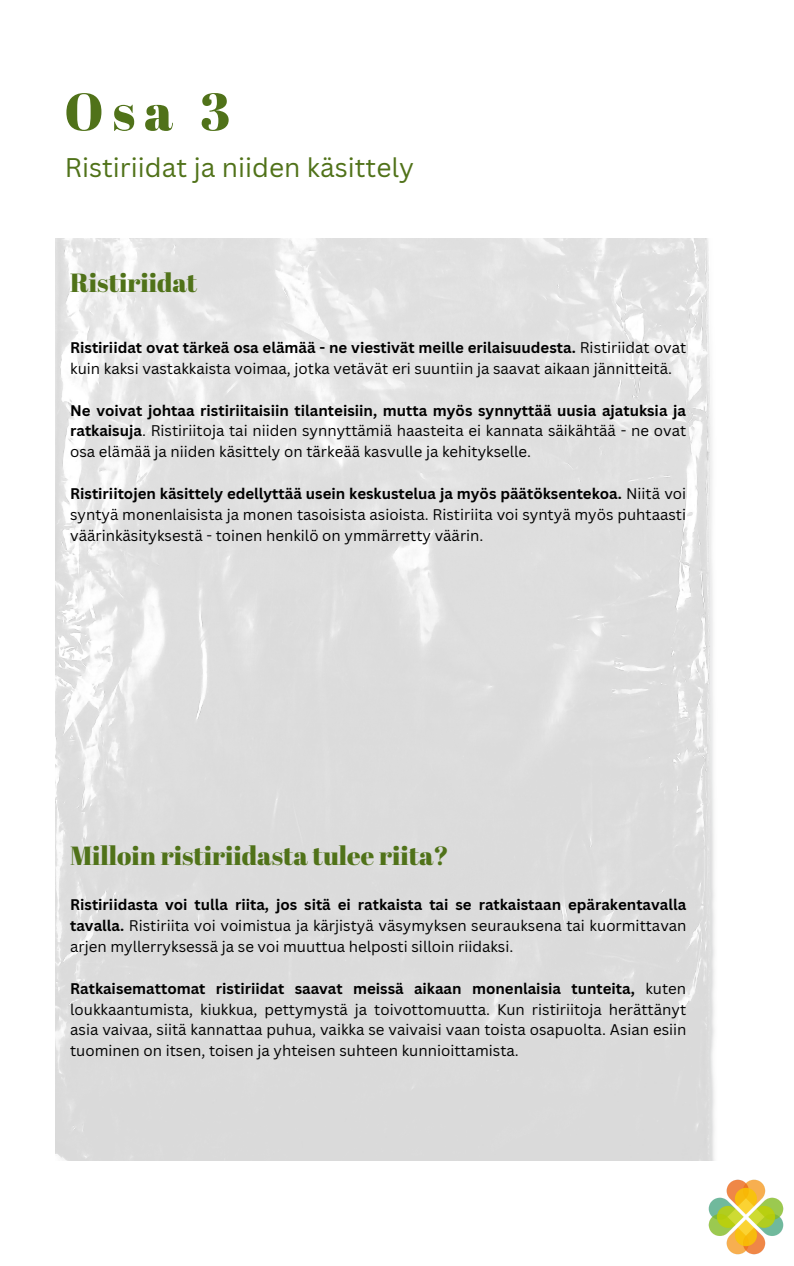
<style>
.page{position:relative;width:794px;height:1266px;background:#fff}
.page>*{position:absolute;margin:0;border:0;box-sizing:border-box;transform-origin:0 0}
.t1{font:52.5px "Abril Fatface";color:#507219}
.t2{font:26.25px "Abril Fatface";color:#507219}
.t3{font:26.25px "Canva Sans";color:#507219}
.t4{font:15px/20.9px "Canva Sans";color:#000;text-align:justify}
.s1{font-weight:700}
</style>
<div class="page">
<img style="left:708px;top:1179px;width:75px;height:76px">
<img style="left:55px;top:238px;width:660px;height:922px">
<p class="t1" style="left:64px;top:75px;width:167px">Osa 3</p>
<p class="t3" style="left:65px;top:149px;width:351px">Ristiriidat ja niiden käsittely</p>
<p class="t2" style="left:70px;top:264px;width:128px">Ristiriidat</p>
<p class="t4" style="left:70px;top:337px;width:617px"><span class="s1">Ristiriidat ovat tärkeä osa elämää - ne viestivät meille erilaisuudesta.</span> Ristiriidat ovat kuin kaksi vastakkaista voimaa, jotka vetävät eri suuntiin ja saavat aikaan jännitteitä.</p>
<p class="t4" style="left:70px;top:399px;width:617px"><span class="s1">Ne voivat johtaa ristiriitaisiin tilanteisiin, mutta myös synnyttää uusia ajatuksia ja ratkaisuja</span>. Ristiriitoja tai niiden synnyttämiä haasteita ei kannata säikähtää - ne ovat osa elämää ja niiden käsittely on tärkeää kasvulle ja kehitykselle.</p>
<p class="t4" style="left:70px;top:483px;width:617px"><span class="s1">Ristiriitojen käsittely edellyttää usein keskustelua ja myös päätöksentekoa.</span> Niitä voi syntyä monenlaisista ja monen tasoisista asioista. Ristiriita voi syntyä myös puhtaasti väärinkäsityksestä - toinen henkilö on ymmärretty väärin.</p>
<p class="t2" style="left:70px;top:837px;width:380px">Milloin ristiriidasta tulee riita?</p>
<p class="t4" style="left:70px;top:894px;width:617px"><span class="s1">Ristiriidasta voi tulla riita, jos sitä ei ratkaista tai se ratkaistaan epärakentavalla tavalla.</span> Ristiriita voi voimistua ja kärjistyä väsymyksen seurauksena tai kuormittavan arjen myllerryksessä ja se voi muuttua helposti silloin riidaksi.</p>
<p class="t4" style="left:70px;top:977px;width:617px"><span class="s1">Ratkaisemattomat ristiriidat saavat meissä aikaan monenlaisia tunteita,</span> kuten loukkaantumista, kiukkua, pettymystä ja toivottomuutta. Kun ristiriitoja herättänyt asia vaivaa, siitä kannattaa puhua, vaikka se vaivaisi vaan toista osapuolta. Asian esiin tuominen on itsen, toisen ja yhteisen suhteen kunnioittamista.</p>
</div>
